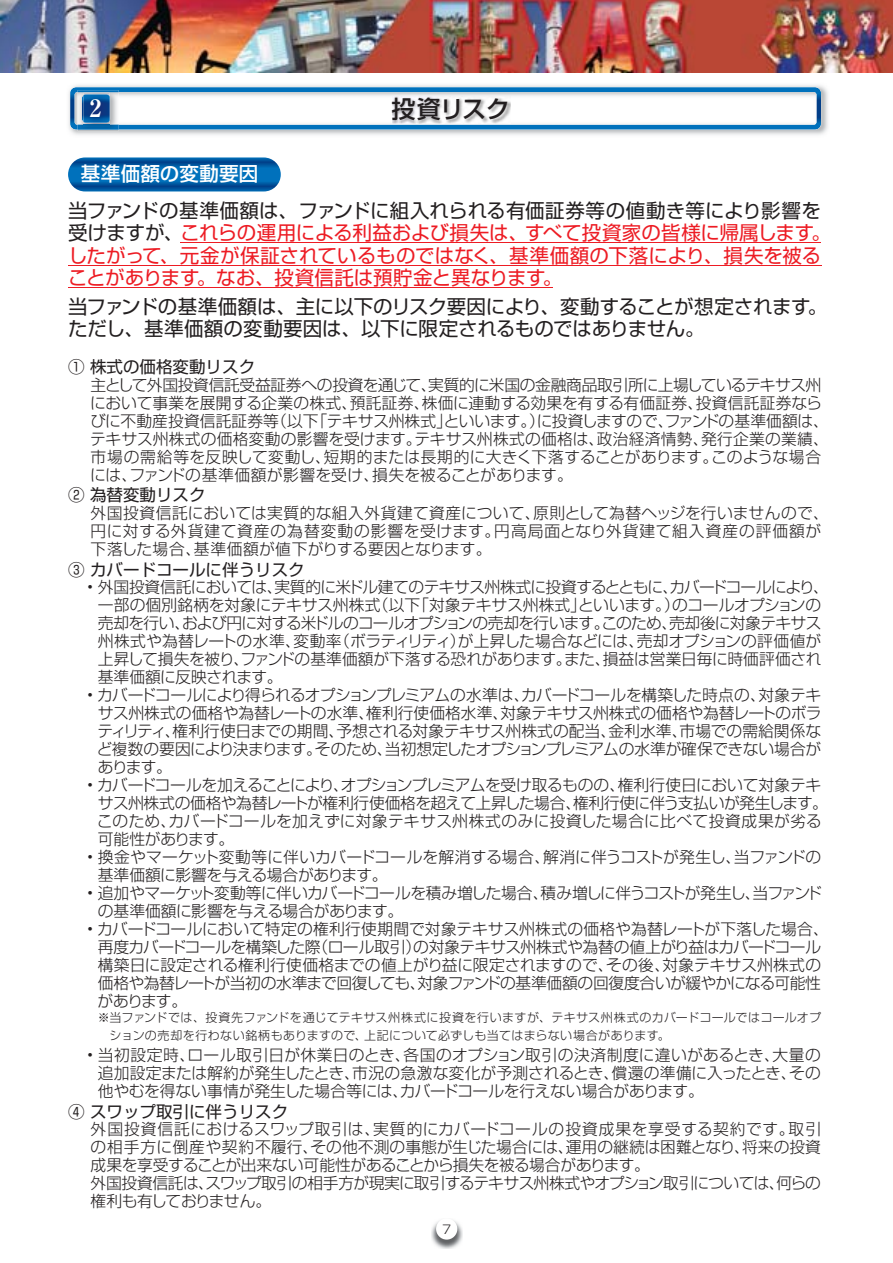
<style>
.page{position:relative;width:893px;height:1263px;background:#fff}
.page>*{position:absolute;margin:0;border:0;box-sizing:border-box;transform-origin:0 0}
.t1{font:24px "Shin Go Pro Medium 90 pv RKSJ H";letter-spacing:-.03em;color:#231f20}
.t2{font:23.85px "Ryumin Pro Bold 90 pv RKSJ H";color:#fff}
.t3{font:19.5px/22.5px "Shin Go Pro Regular 90 pv RKSJ H";color:#ed1c24}
.t4{font:19.5px/22.5px "Shin Go Pro Regular 90 pv RKSJ H";letter-spacing:-.015em;color:#231f20}
.t5{font:19.5px "Shin Go Pro Medium 90 pv RKSJ H";letter-spacing:.01em;color:#fff}
.t6{font:16.5px "Shin Go Pro Regular 90 pv RKSJ H";color:#231f20}
.t7{font:15.75px/18px "Shin Go Pro Light 90 pv RKSJ H";letter-spacing:-.015em;color:#231f20}
.t8{font:15.75px/18px "Shin Go Pro Light 90 pv RKSJ H";letter-spacing:.035em;color:#231f20}
.t9{font:15.75px/18px "Shin Go Pro Light 90 pv RKSJ H";letter-spacing:-.035em;color:#231f20}
.t10{font:12px/18px "Shin Go Pro Light 90 pv RKSJ H";letter-spacing:.03em;color:#231f20}
.s1{color:#231f20}
</style>
<div class="page">
<img style="left:431px;top:1220px;width:31px;height:28px">
<div style="left:436px;top:1218px;width:21px;height:22px;background:#fff;border-radius:50%"></div>
<img style="left:1px;top:0;width:891px;height:72px">
<hr style="left:181px;top:242px;width:640px;height:1px;background:#ed1c24">
<hr style="left:68px;top:265px;width:753px;height:1px;background:#ed1c24">
<hr style="left:68px;top:287px;width:484px;height:1px;background:#ed1c24">
<svg style="left:68px;top:157px;width:213px;height:35px;background:#0866ad"></svg>
<img style="left:69px;top:85px;width:759px;height:50px">
<img style="left:78px;top:130px;width:41px;height:1px">
<svg style="left:70px;top:87px;width:751px;height:43px"></svg>
<img style="left:84px;top:94px;width:25px;height:29px">
<img style="left:392px;top:96px;width:118px;height:27px">
<h2 class="t2" style="left:89px;top:99px;width:13px">2</h2>
<h1 class="t1" style="left:391px;top:99px;width:120px">投資リスク</h1>
<p class="t5" style="left:81px;top:166px;width:179px">基準価額の変動要因</p>
<p class="t3" style="left:68px;top:202px;width:764px"><span class="s1">当ファンドの基準価額は、ファンドに組入れられる有価証券等の値動き等により影響を受けますが、</span>これらの運用による利益および損失は、すべて投資家の皆様に帰属します。したがって、元金が保証されているものではなく、基準価額の下落により、損失を被ることがあります。なお、投資信託は預貯金と異なります。</p>
<p class="t4" style="left:68px;top:298px;width:760px">当ファンドの基準価額は、主に以下のリスク要因により、変動することが想定されます。ただし、基準価額の変動要因は、以下に限定されるものではありません。</p>
<p class="t6" style="left:68px;top:361px;width:189px">① 株式の価格変動リスク</p>
<p class="t7" style="left:90px;top:378px;width:740px">主として外国投資信託受益証券への投資を通じて、実質的に米国の金融商品取引所に上場しているテキサス州において事業を展開する企業の株式、預託証券、株価に連動する効果を有する有価証券、投資信託証券ならびに不動産投資信託証券等（以下「テキサス州株式」といいます。）に投資しますので、ファンドの基準価額は、テキサス州株式の価格変動の影響を受けます。テキサス州株式の価格は、政治経済情勢、発行企業の業績、市場の需給等を反映して変動し、短期的または長期的に大きく下落することがあります。このような場合には、ファンドの基準価額が影響を受け、損失を被ることがあります。</p>
<p class="t6" style="left:68px;top:489px;width:139px">② 為替変動リスク</p>
<p class="t8" style="left:91px;top:506px;width:739px">外国投資信託においては実質的な組入外貨建て資産について、原則として為替ヘッジを行いませんので、円に対する外貨建て資産の為替変動の影響を受けます。円高局面となり外貨建て組入資産の評価額が下落した場合、基準価額が値下がりする要因となります。</p>
<p class="t6" style="left:68px;top:563px;width:238px">③ カバードコールに伴うリスク</p>
<p class="t7" style="left:98px;top:580px;width:732px;text-indent:-11px">• 外国投資信託においては、実質的に米ドル建てのテキサス州株式に投資するとともに、カバードコールにより、一部の個別銘柄を対象にテキサス州株式（以下「対象テキサス州株式」といいます。）のコールオプションの売却を行い、および円に対する米ドルのコールオプションの売却を行います。このため、売却後に対象テキサス州株式や為替レートの水準、変動率（ボラティリティ）が上昇した場合などには、売却オプションの評価値が上昇して損失を被り、ファンドの基準価額が下落する恐れがあります。また、損益は営業日毎に時価評価され基準価額に反映されます。</p>
<p class="t7" style="left:97px;top:688px;width:726px;text-align:justify;text-indent:-10px">• カバードコールにより得られるオプションプレミアムの水準は、カバードコールを構築した時点の、対象テキサス州株式の価格や為替レートの水準、権利行使価格水準、対象テキサス州株式の価格や為替レートのボラティリティ、権利行使日までの期間、予想される対象テキサス州株式の配当、金利水準、市場での需給関係など複数の要因により決まります。そのため、当初想定したオプションプレミアムの水準が確保できない場合があります。</p>
<p class="t7" style="left:97px;top:778px;width:732px;text-indent:-10px">• カバードコールを加えることにより、オプションプレミアムを受け取るものの、権利行使日において対象テキサス州株式の価格や為替レートが権利行使価格を超えて上昇した場合、権利行使に伴う支払いが発生します。このため、カバードコールを加えずに対象テキサス州株式のみに投資した場合に比べて投資成果が劣る可能性があります。</p>
<p class="t7" style="left:98px;top:850px;width:724px;text-indent:-11px">• 換金やマーケット変動等に伴いカバードコールを解消する場合、解消に伴うコストが発生し、当ファンドの基準価額に影響を与える場合があります。</p>
<p class="t9" style="left:98px;top:886px;width:725px;text-indent:-11px">• 追加やマーケット変動等に伴いカバードコールを積み増した場合、積み増しに伴うコストが発生し、当ファンドの基準価額に影響を与える場合があります。</p>
<p class="t7" style="left:98px;top:922px;width:733px;text-indent:-10px">• カバードコールにおいて特定の権利行使期間で対象テキサス州株式の価格や為替レートが下落した場合、再度カバードコールを構築した際（ロール取引）の対象テキサス州株式や為替の値上がり益はカバードコール構築日に設定される権利行使価格までの値上がり益に限定されますので、その後、対象テキサス州株式の価格や為替レートが当初の水準まで回復しても、対象ファンドの基準価額の回復度合いが緩やかになる可能性があります。</p>
<p class="t10" style="left:110px;top:1010px;width:713px;text-indent:-12px">※ 当ファンドでは、投資先ファンドを通じてテキサス州株式に投資を行いますが、テキサス州株式のカバードコールではコールオプションの売却を行わない銘柄もありますので、上記について必ずしも当てはまらない場合があります。</p>
<p class="t7" style="left:98px;top:1048px;width:724px;text-align:justify;text-indent:-11px">• 当初設定時、ロール取引日が休業日のとき、各国のオプション取引の決済制度に違いがあるとき、大量の追加設定または解約が発生したとき、市況の急激な変化が予測されるとき、償還の準備に入ったとき、その他やむを得ない事情が発生した場合等には、カバードコールを行えない場合があります。</p>
<p class="t6" style="left:68px;top:1105px;width:222px">④ スワップ取引に伴うリスク</p>
<p class="t7" style="left:91px;top:1122px;width:732px">外国投資信託におけるスワップ取引は、実質的にカバードコールの投資成果を享受する契約です。取引の相手方に倒産や契約不履行、その他不測の事態が生じた場合には、運用の継続は困難となり、将来の投資成果を享受することが出来ない可能性があることから損失を被る場合があります。<br>外国投資信託は、スワップ取引の相手方が現実に取引するテキサス州株式やオプション取引については、何らの権利も有しておりません。</p>
<p class="t10" style="left:442px;top:1222px;width:11px">7</p>
</div>
